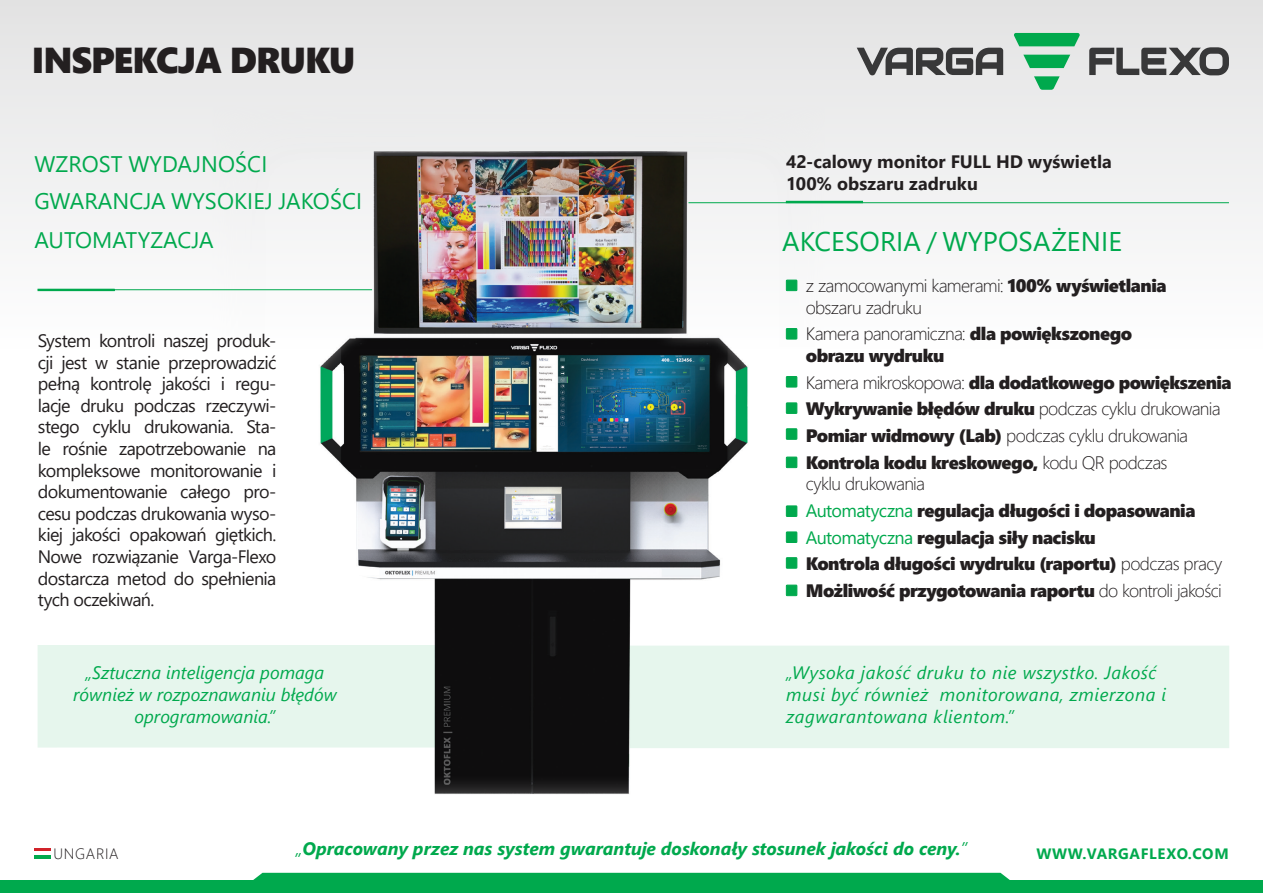
<style>
.page{position:relative;width:1263px;height:893px;background:#fff}
.page>*{position:absolute;margin:0;border:0;box-sizing:border-box;transform-origin:0 0}
.t1{font:36px "Segoe UI Black";letter-spacing:-.03em;color:#231f20}
.t2{font:27px "Segoe UI";letter-spacing:.005em;color:#00a94d}
.t3{font:22.5px "Segoe UI";letter-spacing:.005em;color:#00a94d}
.t4{font:18px/21.6px "Segoe UI";letter-spacing:-.035em;color:#231f20;text-align:justify}
.t5{font:18px/21.6px "Segoe UI Black";letter-spacing:-.025em;color:#231f20}
.t6{font:300 18px/21.6px "Segoe UI";letter-spacing:-.04em;color:#231f20}
.t7{font:italic 18px/21.6px "Segoe UI";letter-spacing:.03em;color:#00a94d}
.t8{font:italic 18px/21.6px "Segoe UI";color:#00a94d;text-align:center}
.t9{font:italic 700 18px "Segoe UI";color:#00a94d}
.t10{font:700 18px "Segoe UI";color:#231f20}
.t11{font:700 15px "Segoe UI";letter-spacing:.045em;color:#00a94d}
.t12{font:300 15px "Segoe UI";letter-spacing:.045em;color:#231f20}
.s1{font-family:"Segoe UI Black";font-weight:400}
.s2{font-family:"Segoe UI";font-weight:300}
.s3{font-family:"Segoe UI";color:#00a94d}
.s4{font-weight:400}
</style>
<div class="page">
<div style="left:0;top:0;width:1263px;height:372px;background:linear-gradient(to bottom,#e3e3e3,#fff)"></div>
<svg style="left:857px;top:48px;width:146px;height:27px;background:#7c7c7c"></svg>
<svg style="left:1013px;top:33px;width:67px;height:13px"></svg>
<svg style="left:1023px;top:55px;width:47px;height:13px"></svg>
<svg style="left:1034px;top:76px;width:26px;height:14px"></svg>
<svg style="left:1089px;top:47px;width:140px;height:28px;background:#89898a"></svg>
<svg style="left:34px;top:848px;width:16px;height:3px"></svg>
<hr style="left:34px;top:855px;width:16px;height:4px;background:#00a94d">
<div style="left:0;top:880px;width:1263px;height:13px;background:#00a94d"></div>
<div style="left:253px;top:873px;width:757px;height:7px;background:#00a94d"></div>
<img style="left:213px;top:106px;width:612px;height:688px">
<div style="left:786px;top:558px;width:11px;height:10px;background:#00a94d"></div>
<div style="left:786px;top:557px;width:11px;height:11px;border:1px solid #00a94d"></div>
<div style="left:786px;top:403px;width:11px;height:10px;background:#00a94d"></div>
<div style="left:786px;top:403px;width:11px;height:11px;border:1px solid #00a94d"></div>
<div style="left:786px;top:532px;width:11px;height:10px;background:#00a94d"></div>
<div style="left:786px;top:532px;width:11px;height:11px;border:1px solid #00a94d"></div>
<div style="left:786px;top:376px;width:11px;height:11px;background:#00a94d"></div>
<div style="left:786px;top:376px;width:11px;height:11px;border:1px solid #00a94d"></div>
<div style="left:786px;top:506px;width:11px;height:10px;background:#00a94d"></div>
<div style="left:786px;top:506px;width:11px;height:11px;border:1px solid #00a94d"></div>
<div style="left:786px;top:329px;width:11px;height:10px;background:#00a94d"></div>
<div style="left:786px;top:328px;width:11px;height:11px;border:1px solid #00a94d"></div>
<div style="left:786px;top:457px;width:11px;height:11px;background:#00a94d"></div>
<div style="left:786px;top:457px;width:11px;height:11px;border:1px solid #00a94d"></div>
<div style="left:786px;top:280px;width:11px;height:11px;background:#00a94d"></div>
<div style="left:786px;top:280px;width:11px;height:11px;border:1px solid #00a94d"></div>
<div style="left:786px;top:429px;width:11px;height:10px;background:#00a94d"></div>
<div style="left:786px;top:429px;width:11px;height:10px;border:1px solid #00a94d"></div>
<div style="left:786px;top:585px;width:11px;height:11px;background:#00a94d"></div>
<div style="left:786px;top:585px;width:11px;height:11px;border:1px solid #00a94d"></div>
<div style="left:630px;top:646px;width:599px;height:102px;background:#e6f6ed"></div>
<div style="left:38px;top:645px;width:396px;height:102px;background:#e6f6ed"></div>
<hr style="left:688px;top:202px;width:541px;height:1px;background:#00a94d">
<hr style="left:38px;top:289px;width:334px;height:1px;background:#00a94d">
<div style="left:786px;top:201px;width:77px;height:2px;border:1px solid #00a94d"></div>
<div style="left:38px;top:289px;width:76px;height:2px;border:1px solid #00a94d"></div>
<p class="t1" style="left:32px;top:35px;width:325px">INSPEKCJA DRUKU</p>
<p class="t3" style="left:34px;top:142px;width:234px">WZROST WYDAJNOŚCI</p>
<p class="t3" style="left:34px;top:180px;width:329px">GWARANCJA WYSOKIEJ JAKOŚCI</p>
<p class="t3" style="left:34px;top:219px;width:181px">AUTOMATYZACJA</p>
<p class="t4" style="left:38px;top:328px;width:240px">System kontroli naszej produk&shy;cji jest w stanie przeprowadzić pełną kontrolę jakości i regu&shy;lacje druku podczas rzeczywi&shy;stego cyklu drukowania. Sta&shy;le rośnie zapotrzebowanie na kompleksowe monitorowanie i dokumentowanie całego pro&shy;cesu podczas drukowania wyso&shy;kiej jakości opakowań giętkich.<br>Nowe rozwiązanie Varga-Flexo dostarcza metod do spełnienia tych oczekiwań.</p>
<p class="t10" style="left:786px;top:145px;width:327px">42-calowy monitor FULL HD wyświetla</p>
<p class="t10" style="left:786px;top:166px;width:193px">100% obszaru zadruku</p>
<p class="t2" style="left:782px;top:216px;width:341px">AKCESORIA / WYPOSAŻENIE</p>
<p class="t6" style="left:806px;top:273px;width:362px">z zamocowanymi kamerami: <span class="s1">100% wyświetlania </span>obszaru zadruku</p>
<p class="t5" style="left:806px;top:322px;width:328px"><span class="s2">Kamera panoramiczna:</span> dla powiększonego obrazu wydruku</p>
<p class="t5" style="left:806px;top:370px;width:427px"><span class="s2">Kamera mikroskopowa:</span> dla dodatkowego powiększenia</p>
<p class="t6" style="left:806px;top:396px;width:416px"><span class="s1">Wykrywanie błędów druku</span> podczas cyklu drukowania</p>
<p class="t6" style="left:806px;top:423px;width:384px"><span class="s1">Pomiar widmowy (Lab)</span> podczas cyklu drukowania</p>
<p class="t6" style="left:806px;top:450px;width:363px"><span class="s1">Kontrola kodu kreskowego,</span> kodu QR podczas cyklu drukowania</p>
<p class="t5" style="left:806px;top:499px;width:391px"><span class="s3">Automatyczna</span> regulacja długości i dopasowania</p>
<p class="t5" style="left:806px;top:525px;width:292px"><span class="s3">Automatyczna</span> regulacja siły nacisku</p>
<p class="t5" style="left:806px;top:552px;width:418px">Kontrola długości wydruku (raportu) <span class="s2">podczas pracy</span></p>
<p class="t5" style="left:806px;top:579px;width:417px">Możliwość przygotowania raportu <span class="s2">do kontroli jakości</span></p>
<p class="t8" style="left:73px;top:659px;width:265px">„Sztuczna inteligencja pomaga również w rozpoznawaniu błędów oprogramowania.”</p>
<p class="t7" style="left:786px;top:659px;width:381px">„Wysoka jakość druku to nie wszystko. Jakość musi być również monitorowana, zmierzona i zagwarantowana klientom.”</p>
<p class="t9" style="left:296px;top:832px;width:673px"><span class="s4">„</span>Opracowany przez nas system gwarantuje doskonały stosunek jakości do ceny.<span class="s4">”</span></p>
<p class="t12" style="left:54px;top:839px;width:67px">UNGARIA</p>
<p class="t11" style="left:1036px;top:839px;width:194px">WWW.VARGAFLEXO.COM</p>
</div>
